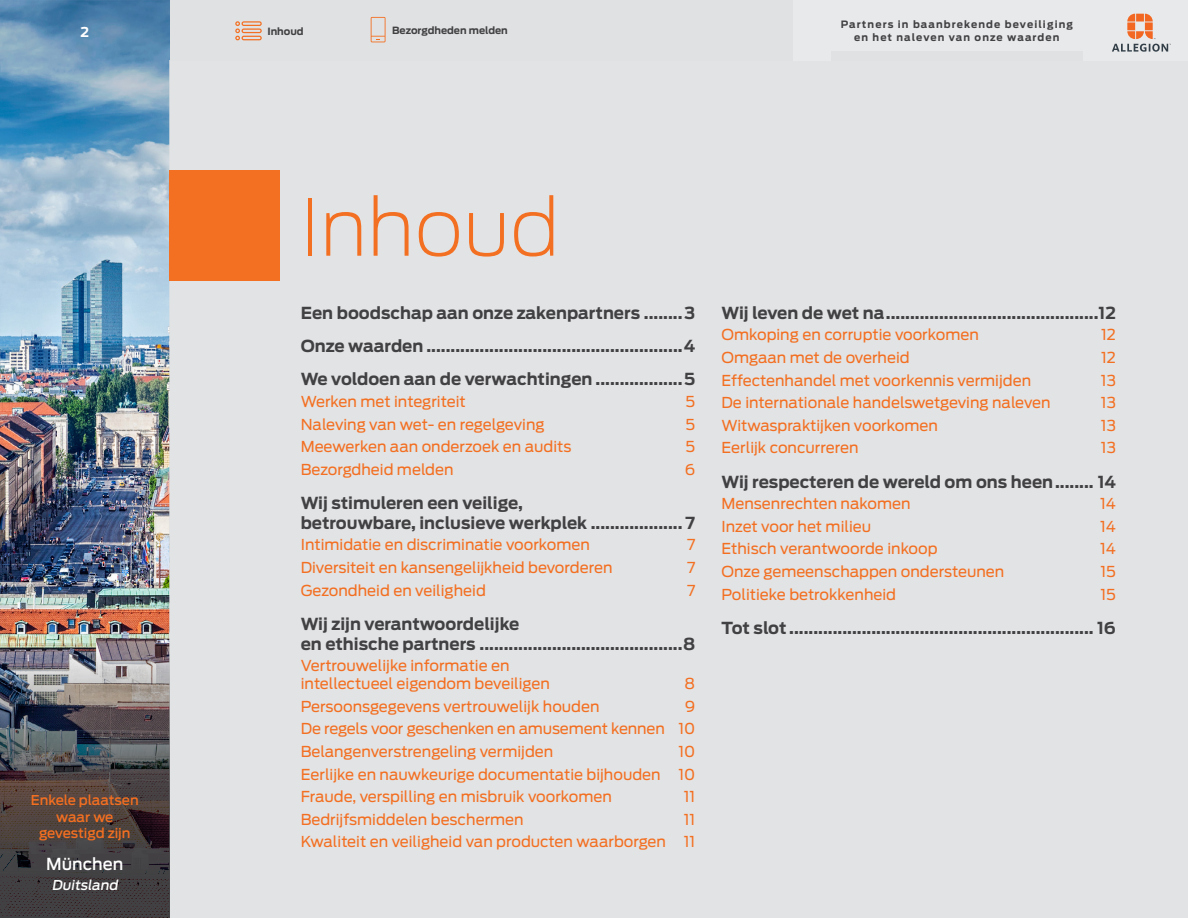
<style>
.page{position:relative;width:1188px;height:918px;background:#fff}
.page>*{position:absolute;margin:0;border:0;box-sizing:border-box;transform-origin:0 0}
.t1{font:200 78px "Antenna";color:#f36f21}
.t2{font:700 16.5px/33.3px "Antenna";color:#414042}
.t3{font:500 16.5px "Antenna";color:#fff}
.t4{font:15px/22.6px "Antenna";color:#f36f21;text-align:justify}
.t5{font:500 13.5px/16.5px "Antenna";color:#f36f21;text-align:center}
.t6{font:italic 500 13.5px "Antenna";color:#fff}
.t7{font:700 13.5px "Antenna";color:#fff}
.t8{font:700 10.05px/13.5px "Antenna";letter-spacing:.11em;color:#414042;text-align:center}
.t9{font:700 9.9px "Antenna";color:#414042}
</style>
<div class="page">
<div style="left:170px;top:0;width:1018px;height:918px;background:#e0e1e2"></div>
<img style="left:0;top:208px;width:170px;height:426px">
<svg style="left:0;top:0;width:170px;height:208px;background:#6e9ec0"></svg>
<svg style="left:235px;top:21px;width:27px;height:19px"></svg>
<svg style="left:371px;top:17px;width:15px;height:25px"></svg>
<div style="left:170px;top:171px;width:110px;height:110px;background:#f36f21"></div>
<div style="left:794px;top:0;width:394px;height:60px;background:#e8e9ea"></div>
<div style="left:831px;top:51px;width:252px;height:9px;background:#e0e1e2"></div>
<svg style="left:1112px;top:14px;width:59px;height:38px"></svg>
<img style="left:0;top:634px;width:170px;height:284px">
<p class="t7" style="left:80px;top:23px;width:10px">2</p>
<p class="t9" style="left:267px;top:25px;width:38px">Inhoud</p>
<p class="t9" style="left:392px;top:23px;width:117px">Bezorgdheden melden</p>
<p class="t8" style="left:841px;top:17px;width:234px">Partners in baanbrekende beveiliging en het naleven van onze waarden</p>
<p class="t5" style="left:31px;top:792px;width:109px">Enkele plaatsen waar we gevestigd zijn</p>
<p class="t3" style="left:46px;top:853px;width:79px">München</p>
<p class="t6" style="left:52px;top:875px;width:70px">Duitsland</p>
<h1 class="t1" style="left:301px;top:177px;width:260px">Inhoud</h1>
<p class="t2" style="left:301px;top:296px;width:396px;text-align:justify">Een boodschap aan onze zakenpartners ........3<br>Onze waarden .....................................................4<br>We voldoen aan de verwachtingen ..................5</p>
<p class="t4" style="left:301px;top:390px;width:167px">Werken met integriteit</p>
<p class="t4" style="left:686px;top:390px;width:11px">5</p>
<p class="t4" style="left:301px;top:412px;width:245px">Naleving van wet- en regelgeving</p>
<p class="t4" style="left:686px;top:412px;width:11px">5</p>
<p class="t4" style="left:301px;top:435px;width:272px">Meewerken aan onderzoek en audits</p>
<p class="t4" style="left:686px;top:435px;width:11px">5</p>
<p class="t4" style="left:301px;top:458px;width:154px">Bezorgdheid melden</p>
<p class="t4" style="left:685px;top:458px;width:12px">6</p>
<p class="t2" style="left:301px;top:493px;width:396px;line-height:19.8px">Wij stimuleren een veilige,<br>betrouwbare, inclusieve werkplek ................... 7</p>
<p class="t4" style="left:301px;top:533px;width:291px">Intimidatie en discriminatie voorkomen</p>
<p class="t4" style="left:687px;top:533px;width:10px">7</p>
<p class="t4" style="left:301px;top:556px;width:313px">Diversiteit en kansengelijkheid bevorderen</p>
<p class="t4" style="left:687px;top:556px;width:10px">7</p>
<p class="t4" style="left:301px;top:579px;width:187px">Gezondheid en veiligheid</p>
<p class="t4" style="left:687px;top:579px;width:10px">7</p>
<p class="t2" style="left:301px;top:614px;width:396px;line-height:19.8px">Wij zijn verantwoordelijke<br>en ethische partners ..........................................8</p>
<p class="t4" style="left:301px;top:657px;width:251px;line-height:18px">Vertrouwelijke informatie en intellectueel eigendom beveiligen</p>
<p class="t4" style="left:685px;top:672px;width:12px">8</p>
<p class="t4" style="left:301px;top:695px;width:300px">Persoonsgegevens vertrouwelijk houden</p>
<p class="t4" style="left:301px;top:695px;width:396px;text-indent:384px">9<br>De regels voor geschenken en amusement kennen 10<br>Belangenverstrengeling vermijden</p>
<p class="t4" style="left:301px;top:740px;width:396px;text-indent:378px">10<br>Eerlijke en nauwkeurige documentatie bijhouden 10<br>Fraude, verspilling en misbruik voorkomen</p>
<p class="t4" style="left:684px;top:785px;width:13px">11</p>
<p class="t4" style="left:301px;top:808px;width:225px">Bedrijfsmiddelen beschermen</p>
<p class="t4" style="left:301px;top:808px;width:396px;text-align:right">11<br>Kwaliteit en veiligheid van producten waarborgen 11</p>
<p class="t2" style="left:722px;top:296px;width:396px">Wij leven de wet na............................................12</p>
<p class="t4" style="left:722px;top:323px;width:259px">Omkoping en corruptie voorkomen</p>
<p class="t4" style="left:1101px;top:323px;width:16px">12</p>
<p class="t4" style="left:722px;top:346px;width:190px">Omgaan met de overheid</p>
<p class="t4" style="left:1101px;top:346px;width:16px">12</p>
<p class="t4" style="left:722px;top:368px;width:311px">Effectenhandel met voorkennis vermijden</p>
<p class="t4" style="left:1101px;top:368px;width:17px">13</p>
<p class="t4" style="left:722px;top:391px;width:331px">De internationale handelswetgeving naleven</p>
<p class="t4" style="left:1101px;top:391px;width:17px">13</p>
<p class="t4" style="left:722px;top:414px;width:218px">Witwaspraktijken voorkomen</p>
<p class="t4" style="left:1101px;top:414px;width:17px">13</p>
<p class="t4" style="left:722px;top:436px;width:139px">Eerlijk concurreren</p>
<p class="t4" style="left:1101px;top:436px;width:17px">13</p>
<p class="t2" style="left:722px;top:465px;width:396px">Wij respecteren de wereld om ons heen........ 14</p>
<p class="t4" style="left:722px;top:492px;width:191px">Mensenrechten nakomen</p>
<p class="t4" style="left:1100px;top:492px;width:17px">14</p>
<p class="t4" style="left:722px;top:515px;width:151px">Inzet voor het milieu</p>
<p class="t4" style="left:1100px;top:515px;width:17px">14</p>
<p class="t4" style="left:722px;top:537px;width:218px">Ethisch verantwoorde inkoop</p>
<p class="t4" style="left:1100px;top:537px;width:17px">14</p>
<p class="t4" style="left:722px;top:560px;width:284px">Onze gemeenschappen ondersteunen</p>
<p class="t4" style="left:1101px;top:560px;width:17px">15</p>
<p class="t4" style="left:722px;top:582px;width:176px">Politieke betrokkenheid</p>
<p class="t4" style="left:1101px;top:582px;width:17px">15</p>
<p class="t2" style="left:722px;top:611px;width:396px">Tot slot ............................................................... 16</p>
</div>
